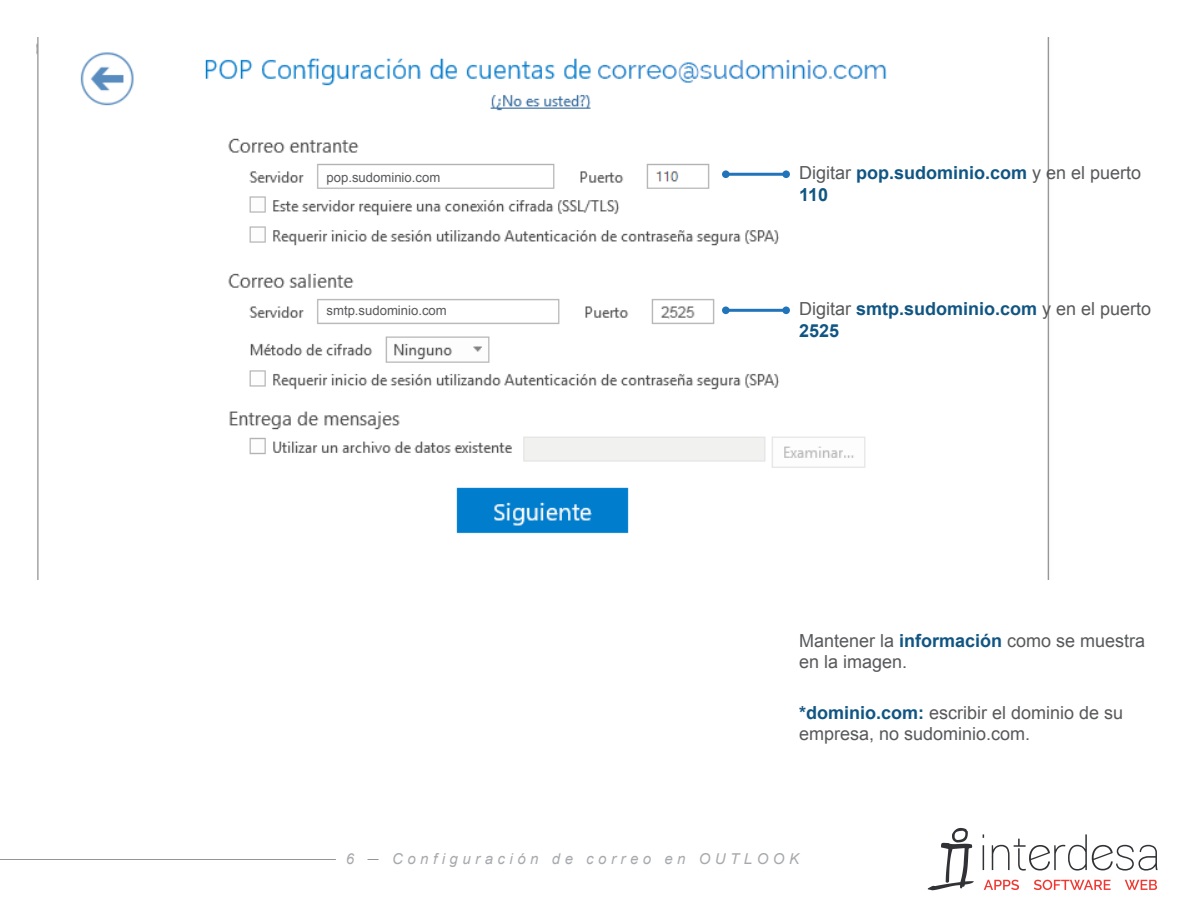
<style>
.page{position:relative;width:1188px;height:918px;background:#fff}
.page>*{position:absolute;margin:0;border:0;box-sizing:border-box;transform-origin:0 0}
.t1{font:18px/21.6px "Arial";color:#58595b}
.t2{font:700 18px/21.6px "Arial";color:#115583}
.t3{font:italic 15px "Arial";letter-spacing:.3em;color:#a7a9ac}
.t4{font:13.05px "Arial";color:#58595b}
.s1{font-weight:400;color:#58595b}
.s2{font-weight:700;color:#115583}
</style>
<div class="page">
<hr style="left:0;top:859px;width:336px;height:1px;background:#939598">
<svg style="left:928px;top:828px;width:46px;height:62px"></svg>
<svg style="left:983px;top:845px;width:1px;height:25px"></svg>
<svg style="left:992px;top:834px;width:166px;height:37px"></svg>
<svg style="left:984px;top:880px;width:35px;height:10px"></svg>
<svg style="left:1034px;top:880px;width:77px;height:10px"></svg>
<svg style="left:1125px;top:880px;width:32px;height:10px"></svg>
<img style="left:36px;top:38px;width:1014px;height:541px">
<hr style="left:726px;top:173px;width:60px;height:3px;background:#2173ba">
<hr style="left:726px;top:309px;width:60px;height:3px;background:#2173ba">
<div style="left:782px;top:170px;width:8px;height:8px;background:#2173ba;border-radius:50%"></div>
<div style="left:782px;top:306px;width:8px;height:8px;background:#2173ba;border-radius:50%"></div>
<div style="left:722px;top:170px;width:8px;height:8px;background:#2173ba;border-radius:50%"></div>
<div style="left:722px;top:306px;width:8px;height:8px;background:#2173ba;border-radius:50%"></div>
<div style="left:323px;top:168px;width:124px;height:18px;background:#fff"></div>
<div style="left:323px;top:302px;width:131px;height:17px;background:#fff"></div>
<p class="t4" style="left:327px;top:168px;width:115px">pop.sudominio.com</p>
<p class="t4" style="left:327px;top:302px;width:122px">smtp.sudominio.com</p>
<p class="t2" style="left:799px;top:162px;width:344px"><span class="s1">Digitar</span> pop.sudominio.com <span class="s1">y en el puerto<br></span>110</p>
<p class="t2" style="left:799px;top:298px;width:354px"><span class="s1">Digitar</span> smtp.sudominio.com <span class="s1">y en el puerto<br></span>2525</p>
<p class="t1" style="left:799px;top:630px;width:348px">Mantener la <span class="s2">información</span> como se muestra en la imagen.</p>
<p class="t1" style="left:799px;top:702px;width:326px"><span class="s2">*dominio.com:</span> escribir el dominio de su empresa, no sudominio.com.</p>
<p class="t3" style="left:346px;top:849px;width:10px">6</p>
<p class="t3" style="left:392px;top:849px;width:408px">Configuración de correo en OUTLOOK</p>
</div>
